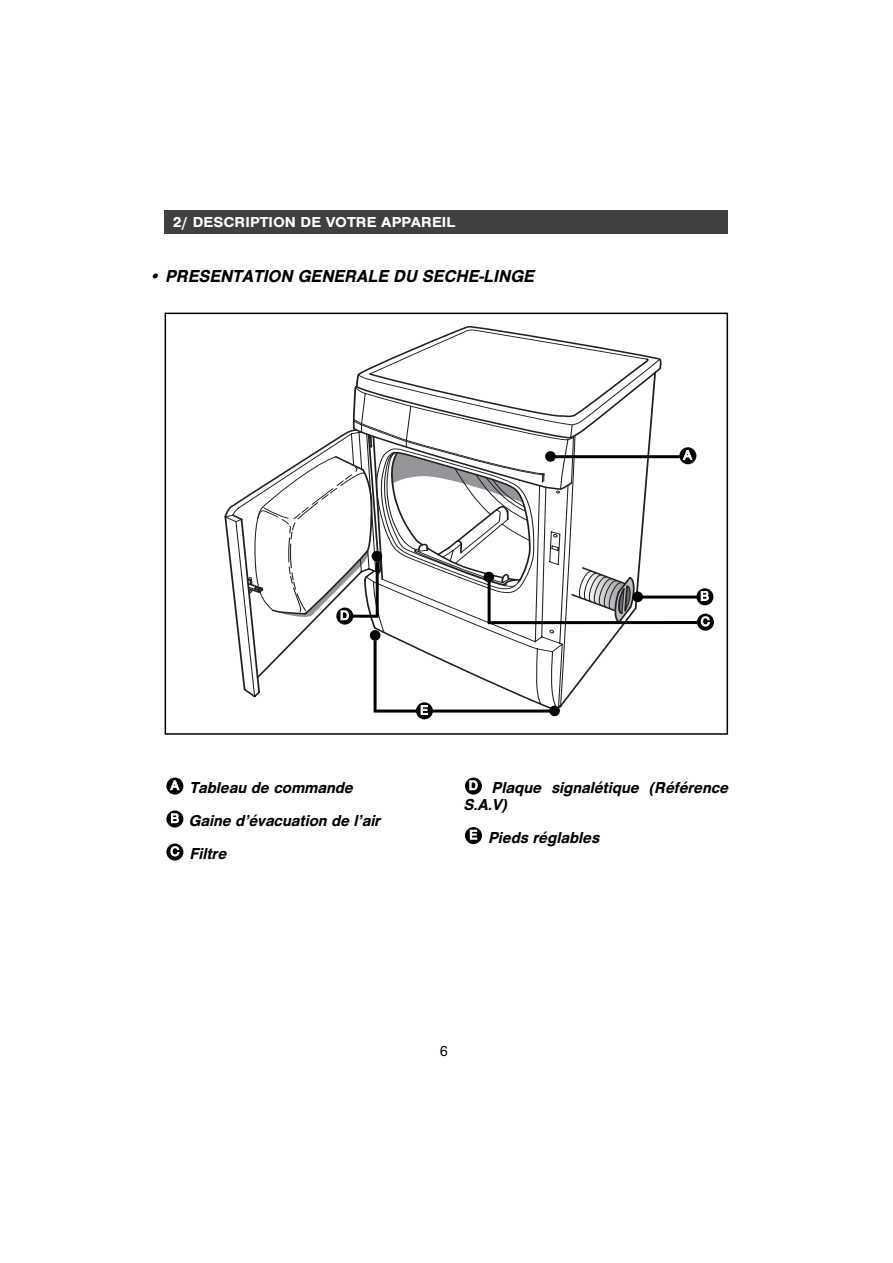
<style>
.page{position:relative;width:893px;height:1263px;background:#fff}
.page>*{position:absolute;margin:0;border:0;box-sizing:border-box;transform-origin:0 0}
.t1{font:italic 500 18px "Nimbus San No 5 T";color:#000}
.t2{font:italic 500 16.5px/33px "Nimbus San No 5 T";color:#000}
.t3{font:500 15px "Nimbus San No 5 T";color:#fff;scale:1.1 1}
.t4{font:15px "Nimbus San No 5 T";color:#000}
.t5{font:13.5px/25.3px "Nimbus San No 5 T";color:#fff}
</style>
<div class="page">
<div style="left:165px;top:211px;width:563px;height:23px;background:#404040"></div>
<div style="left:465px;top:827px;width:17px;height:17px;background:#000;border-radius:50%"></div>
<div style="left:465px;top:778px;width:17px;height:17px;background:#000;border-radius:50%"></div>
<div style="left:166px;top:844px;width:17px;height:17px;background:#000;border-radius:50%"></div>
<div style="left:166px;top:811px;width:17px;height:17px;background:#000;border-radius:50%"></div>
<div style="left:166px;top:778px;width:17px;height:17px;background:#000;border-radius:50%"></div>
<svg style="left:393px;top:330px;width:255px;height:27px"></svg>
<svg style="left:224px;top:358px;width:437px;height:352px"></svg>
<div style="left:165px;top:313px;width:563px;height:422px;border:2px solid #000"></div>
<hr style="left:555px;top:455px;width:125px;height:3px;background:#000">
<div style="left:545px;top:451px;width:11px;height:11px;background:#000;border-radius:50%"></div>
<hr style="left:488px;top:581px;width:3px;height:41px;background:#000">
<div style="left:549px;top:706px;width:11px;height:10px;background:#000;border-radius:50%"></div>
<hr style="left:640px;top:596px;width:59px;height:3px;background:#000">
<div style="left:632px;top:592px;width:11px;height:10px;background:#000;border-radius:50%"></div>
<hr style="left:352px;top:615px;width:27px;height:3px;background:#000">
<hr style="left:376px;top:561px;width:3px;height:55px;background:#000">
<div style="left:372px;top:551px;width:10px;height:10px;background:#000;border-radius:50%"></div>
<hr style="left:374px;top:710px;width:43px;height:3px;background:#000">
<hr style="left:432px;top:710px;width:119px;height:3px;background:#000">
<hr style="left:488px;top:621px;width:209px;height:3px;background:#000">
<div style="left:483px;top:572px;width:11px;height:10px;background:#000;border-radius:50%"></div>
<div style="left:370px;top:630px;width:10px;height:11px;background:#000;border-radius:50%"></div>
<hr style="left:374px;top:640px;width:3px;height:70px;background:#000">
<div style="left:679px;top:447px;width:17px;height:17px;background:#000;border-radius:50%"></div>
<div style="left:696px;top:588px;width:17px;height:17px;background:#000;border-radius:50%"></div>
<div style="left:697px;top:614px;width:17px;height:17px;background:#000;border-radius:50%"></div>
<div style="left:416px;top:702px;width:17px;height:17px;background:#000;border-radius:50%"></div>
<div style="left:336px;top:608px;width:17px;height:17px;background:#000;border-radius:50%"></div>
<p class="t3" style="left:173px;top:216px;width:258px">2/ DESCRIPTION DE VOTRE APPAREIL</p>
<p class="t1" style="left:148px;top:269px;width:391px">• PRESENTATION GENERALE DU SECHE-LINGE</p>
<p class="t5" style="left:340px;top:603px;width:11px">D</p>
<p class="t5" style="left:420px;top:698px;width:10px">E</p>
<p class="t5" style="left:683px;top:443px;width:10px">A</p>
<p class="t5" style="left:700px;top:584px;width:11px">B<br>C</p>
<p class="t5" style="left:170px;top:773px;width:10px">A</p>
<p class="t5" style="left:170px;top:806px;width:10px">B</p>
<p class="t5" style="left:170px;top:839px;width:11px">C</p>
<p class="t5" style="left:469px;top:773px;width:11px">D</p>
<p class="t2" style="left:189px;top:773px;width:196px">Tableau de commande<br>Gaine d’évacuation de l’air<br>Filtre</p>
<p class="t2" style="left:463px;top:781px;width:269px;line-height:16.5px;text-indent:28px">Plaque signalétique (Référence<br>S.A.V)</p>
<p class="t2" style="left:469px;top:822px;width:135px"><sup>E</sup> Pieds réglables</p>
<p class="t4" style="left:440px;top:1045px;width:9px">6</p>
</div>
